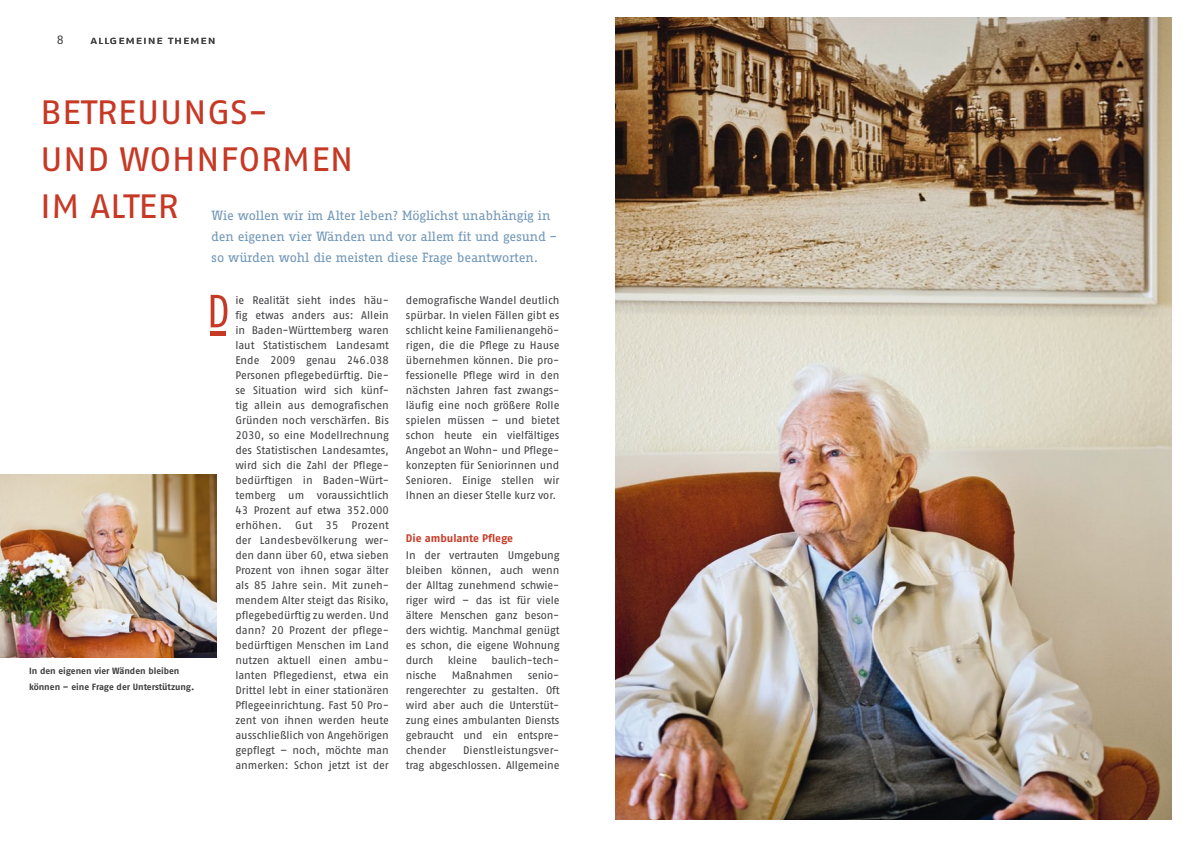
<style>
.page{position:relative;width:1191px;height:842px;background:#fff}
.page>*{position:absolute;margin:0;border:0;box-sizing:border-box;transform-origin:0 0}
.t1{font:33.8px/47.1px "Fago Ex Regular Caps";letter-spacing:-.01em;color:#c63925}
.t2{font:13px/20.9px "Fago Office Serif";letter-spacing:-.015em;color:#7096b7}
.t3{font:12px "Fago No Regular Tf";color:#3e3d40}
.t4{font:11px/15px "Fago No Regular Tf";letter-spacing:-.01em;color:#3e3d40;text-align:justify}
.t5{font:11px "Fago No Bold Tf";color:#c63925}
.t6{font:11px "Fago Ex Regular Caps";letter-spacing:.08em;color:#3e3d40}
.t7{font:9px/16px "Fago No Bold Tf";color:#3e3d40}
</style>
<div class="page">
<img style="left:615px;top:17px;width:556px;height:802px">
<img style="left:0;top:474px;width:216px;height:184px">
<svg style="left:211px;top:295px;width:16px;height:32px"></svg>
<hr style="left:211px;top:331px;width:15px;height:4px;background:#c63925">
<p class="t3" style="left:57px;top:33px;width:8px">8</p>
<p class="t6" style="left:90px;top:34px;width:127px">allgemeine themen</p>
<h1 class="t1" style="left:40px;top:88px;width:316px">Betreuungs-<br>und Wohnformen im Alter</h1>
<p class="t2" style="left:211px;top:205px;width:347px">Wie wollen wir im Alter leben? Möglichst unabhängig in den eigenen vier Wänden und vor allem fit und gesund – so würden wohl die meisten diese Frage beantworten.</p>
<p class="t7" style="left:29px;top:662px;width:167px">In den eigenen vier Wänden bleiben können – eine Frage der Unterstützung.</p>
<p class="t4" style="left:235px;top:292px;width:155px">ie Realität sieht indes häu&shy;fig etwas anders aus: Allein in Baden-Württemberg waren laut Statistischem Landesamt Ende 2009 genau 246.038<br>Personen pflegebedürftig. Die&shy;se Situation wird sich künf&shy;tig allein aus demografischen Gründen noch verschärfen. Bis 2030, so eine Modellrechnung des Statistischen Landesamtes, wird sich die Zahl der Pflege&shy;bedürftigen in Baden-Würt&shy;temberg um voraussichtlich 43 Prozent auf etwa 352.000 erhöhen. Gut 35 Prozent der Landesbevölkerung wer&shy;den dann über 60, etwa sieben Prozent von ihnen sogar älter als 85 Jahre sein. Mit zuneh&shy;mendem Alter steigt das Risiko, pflegebedürftig zu werden. Und dann? 20 Prozent der pflege&shy;bedürftigen Menschen im Land nutzen aktuell einen ambu&shy;lanten Pflegedienst, etwa ein Drittel lebt in einer stationären Pflegeeinrichtung. Fast 50 Pro&shy;zent von ihnen werden heute ausschließlich von Angehörigen gepflegt – noch, möchte man anmerken: Schon jetzt ist der</p>
<p class="t4" style="left:406px;top:292px;width:155px">demografische Wandel deutlich spürbar. In vielen Fällen gibt es schlicht keine Familienangehö&shy;rigen, die die Pflege zu Hause übernehmen können. Die pro&shy;fessionelle Pflege wird in den nächsten Jahren fast zwangs&shy;läufig eine noch größere Rolle spielen müssen – und bietet schon heute ein vielfältiges Angebot an Wohn- und Pflege&shy;konzepten für Seniorinnen und Senioren. Einige stellen wir Ihnen an dieser Stelle kurz vor.</p>
<p class="t5" style="left:406px;top:531px;width:109px">Die ambulante Pflege</p>
<p class="t4" style="left:406px;top:547px;width:155px">In der vertrauten Umgebung bleiben können, auch wenn der Alltag zunehmend schwie&shy;riger wird – das ist für viele ältere Menschen ganz beson&shy;ders wichtig. Manchmal genügt es schon, die eigene Wohnung durch</p>
<p class="t4" style="left:448px;top:652px;width:31px">kleine</p>
<p class="t4" style="left:491px;top:652px;width:69px">baulich-tech-</p>
<p class="t4" style="left:406px;top:667px;width:155px;text-indent:122px">senio&shy;rengerechter zu gestalten. Oft wird aber auch die Unterstüt&shy;zung eines ambulanten Diensts gebraucht und ein entspre&shy;chender</p>
<p class="t4" style="left:406px;top:667px;width:32px">nische</p>
<p class="t4" style="left:452px;top:667px;width:62px">Maßnahmen</p>
<p class="t4" style="left:406px;top:742px;width:155px;text-align:right">Dienstleistungsver-<br>trag abgeschlossen. Allgemeine</p>
</div>
